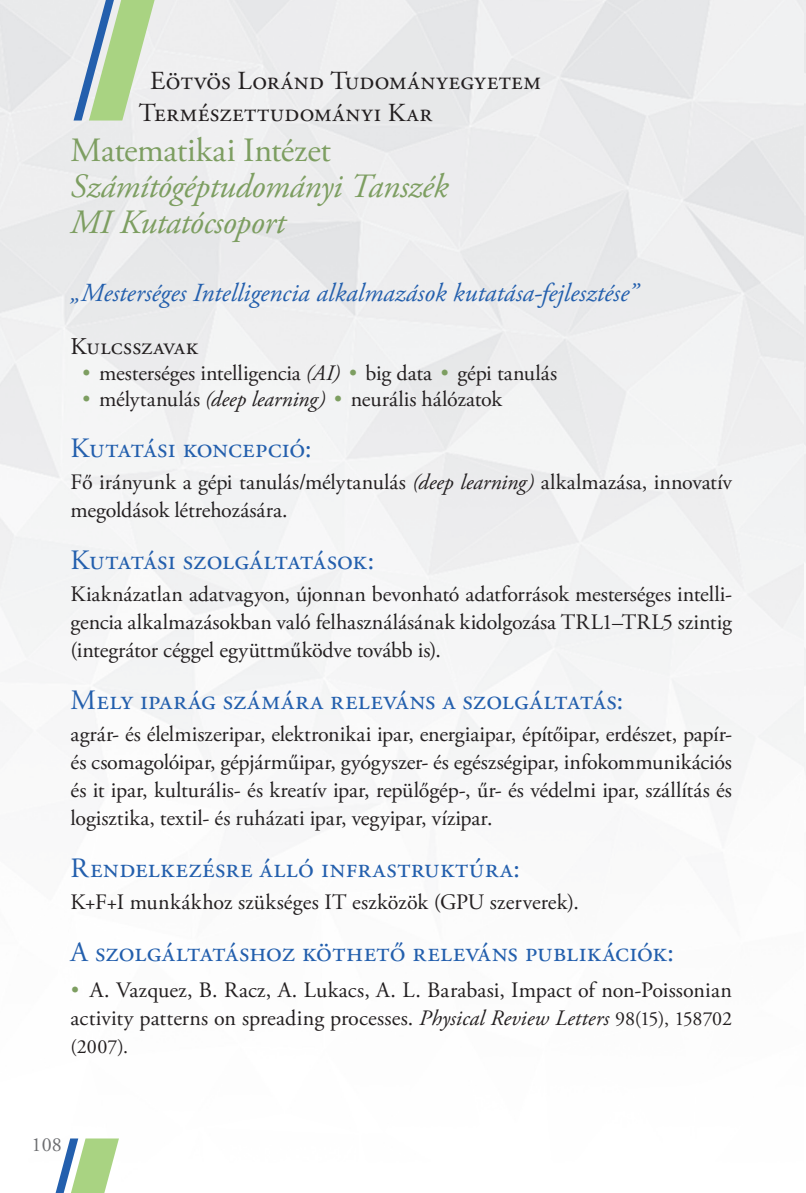
<style>
.page{position:relative;width:806px;height:1193px;background:#fff}
.page>*{position:absolute;margin:0;border:0;box-sizing:border-box;transform-origin:0 0}
.t1{font:italic 34px/36px "Adobe Garamond Pro";letter-spacing:-.01em;color:#7d9e61}
.t2{font:34px "Adobe Garamond Pro";color:#7d9e61}
.t3{font:28px "Adobe Garamond Pro";letter-spacing:.01em;color:#235fad}
.t4{font:italic 26px "Adobe Garamond Pro";color:#235fad}
.t5{font:26px/32px "Adobe Garamond Pro";letter-spacing:.015em;color:#231f20}
.t6{font:24px "Adobe Garamond Pro";letter-spacing:.01em;color:#231f20}
.t7{font:22px/28px "Adobe Garamond Pro";color:#231f20}
.t8{font:20px "Adobe Garamond Pro";color:#231f20}
.t9{font:20px "Adobe Garamond Pro";color:#6c6d70}
.s1{font-weight:700;font-size:36px;color:#7d9e61}
.s2{font-style:italic}
.s3{font-size:20px}
</style>
<div class="page">
<svg style="left:55px;top:1138px;width:64px;height:55px"></svg>
<svg style="left:74px;top:0;width:102px;height:121px;background:#c7d9c5"></svg>
<p class="t5" style="left:139px;top:66px;width:403px;text-indent:11px">Eötvös Loránd Tudományegyetem<br>Természettudományi Kar</p>
<h1 class="t2" style="left:71px;top:130px;width:262px">Matematikai Intézet</h1>
<h1 class="t1" style="left:71px;top:169px;width:379px">Számítógéptudományi Tanszék<br>MI Kutatócsoport</h1>
<p class="t4" style="left:71px;top:277px;width:568px">„Mesterséges Intelligencia alkalmazások kutatása-fejlesztése”</p>
<p class="t6" style="left:71px;top:332px;width:129px">Kulcsszavak</p>
<p class="t7" style="left:82px;top:361px;width:476px;line-height:26px"><span class="s1">·</span> mesterséges intelligencia <span class="s2">(AI)</span> <span class="s1">·</span> big data <span class="s1">·</span> gépi tanulás <span class="s1">·</span> mélytanulás <span class="s2">(deep learning)</span> <span class="s1">·</span> neurális hálózatok</p>
<p class="t3" style="left:71px;top:431px;width:243px">Kutatási koncepció:</p>
<p class="t7" style="left:71px;top:469px;width:663px">Fő irányunk a gépi tanulás/mélytanulás <span class="s2">(deep learning)</span> alkalmazása, innovatív megoldások létrehozására.</p>
<p class="t3" style="left:71px;top:543px;width:305px">Kutatási szolgáltatások:</p>
<p class="t7" style="left:71px;top:581px;width:663px;text-align:justify">Kiaknázatlan adatvagyon, újonnan bevonható adatforrások mesterséges intelli&shy;gencia alkalmazásokban való felhasználásának kidolgozása TRL1–TRL5 szintig (integrátor céggel együttműködve tovább is).</p>
<p class="t3" style="left:71px;top:683px;width:554px">Mely iparág számára releváns a szolgáltatás:</p>
<p class="t7" style="left:71px;top:721px;width:663px;text-align:justify">agrár- és élelmiszeripar, elektronikai ipar, energiaipar, építőipar, erdészet, papír&shy;és csomagolóipar, gépjárműipar, gyógyszer- és egészségipar, infokommunikációs és it ipar, kulturális- és kreatív ipar, repülőgép-, űr- és védelmi ipar, szállítás és logisztika, textil- és ruházati ipar, vegyipar, vízipar.</p>
<p class="t3" style="left:71px;top:851px;width:451px">Rendelkezésre álló infrastruktúra:</p>
<p class="t7" style="left:71px;top:889px;width:509px">K+F+I munkákhoz szükséges IT eszközök (GPU szerverek).</p>
<p class="t3" style="left:71px;top:935px;width:605px">A szolgáltatáshoz köthető releváns publikációk:</p>
<p class="t7" style="left:71px;top:977px;width:663px"><span class="s1">·</span> A. Vazquez, B. Racz, A. Lukacs, A. L. Barabasi, Impact of non-Poissonian activity patterns on spreading processes. <span class="s2">Physical Review Letters</span> <span class="s3">98(15), 158702</span></p>
<p class="t8" style="left:71px;top:1035px;width:59px">(2007).</p>
<p class="t9" style="left:32px;top:1133px;width:32px">108</p>
</div>
